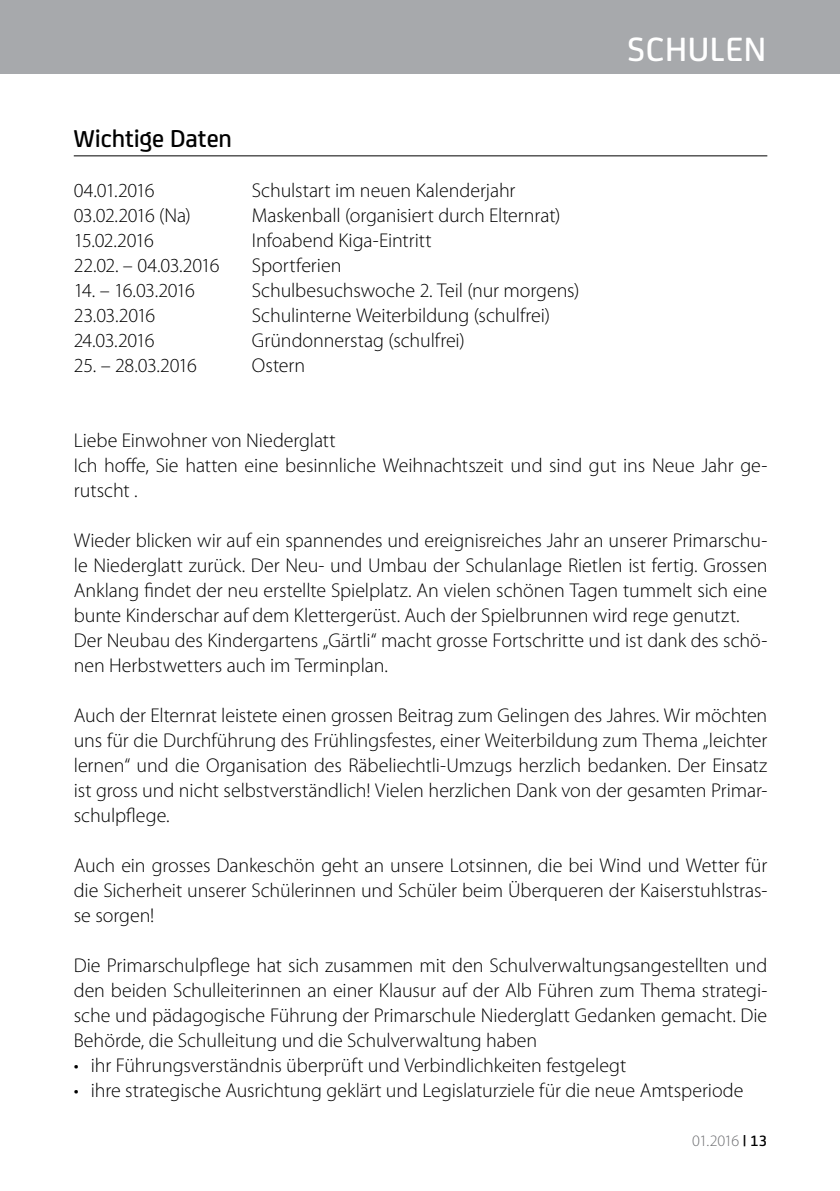
<style>
.page{position:relative;width:840px;height:1191px;background:#fff}
.page>*{position:absolute;margin:0;border:0;box-sizing:border-box;transform-origin:0 0}
.t1{font:500 36px "FS Joey";letter-spacing:.015em;color:#fff}
.t2{font:500 26px "FS Joey";letter-spacing:-.005em;color:#000}
.t3{font:300 20px/25px "Myriad Pro";letter-spacing:-.005em;color:#000;text-align:justify}
.t4{font:300 20px "Myriad Pro";letter-spacing:-.03em;color:#000}
.t5{font:300 20px "Myriad Pro";letter-spacing:-.055em;color:#000}
.t6{font:300 20px "Myriad Pro";letter-spacing:-.025em;color:#000}
.t7{font:300 16px "Myriad Pro";letter-spacing:-.04em;color:#6d6e71}
.s1{font-family:"FS Joey";font-weight:500;color:#000}
</style>
<div class="page">
<div style="left:0;top:0;width:839px;height:74px;background:#a7a9ac"></div>
<hr style="left:74px;top:155px;width:692px;height:1px;background:#000">
<h2 class="t2" style="left:74px;top:119px;width:160px">Wichtige Daten</h2>
<p class="t3" style="left:74px;top:178px;width:82px">04.01.2016</p>
<p class="t3" style="left:252px;top:178px;width:265px">Schulstart im neuen Kalenderjahr</p>
<p class="t4" style="left:74px;top:204px;width:118px">03.02.2016 (Na)</p>
<p class="t3" style="left:252px;top:203px;width:310px">Maskenball (organisiert durch Elternrat)</p>
<p class="t3" style="left:74px;top:228px;width:81px">15.02.2016</p>
<p class="t3" style="left:252px;top:228px;width:181px">Infoabend Kiga-Eintritt</p>
<p class="t4" style="left:74px;top:254px;width:147px">22.02. – 04.03.2016</p>
<p class="t3" style="left:252px;top:253px;width:91px">Sportferien</p>
<p class="t5" style="left:74px;top:279px;width:123px">14. – 16.03.2016</p>
<p class="t3" style="left:252px;top:278px;width:328px">Schulbesuchswoche 2. Teil (nur morgens)</p>
<p class="t3" style="left:74px;top:303px;width:83px">23.03.2016</p>
<p class="t3" style="left:252px;top:303px;width:299px">Schulinterne Weiterbildung (schulfrei)</p>
<p class="t3" style="left:74px;top:328px;width:82px">24.03.2016</p>
<p class="t3" style="left:252px;top:328px;width:214px">Gründonnerstag (schulfrei)</p>
<p class="t6" style="left:74px;top:354px;width:124px">25. – 28.03.2016</p>
<p class="t3" style="left:252px;top:353px;width:55px">Ostern</p>
<h1 class="t1" style="left:627px;top:23px;width:140px">SCHULEN</h1>
<p class="t3" style="left:74px;top:428px;width:694px;text-align:left">Liebe Einwohner von Niederglatt<br>Ich hoffe, Sie hatten eine besinnliche Weihnachtszeit und sind gut ins Neue Jahr ge&shy;rutscht .</p>
<p class="t3" style="left:74px;top:528px;width:694px;text-align:left">Wieder blicken wir auf ein spannendes und ereignisreiches Jahr an unserer Primarschu&shy;le Niederglatt zurück. Der Neu- und Umbau der Schulanlage Rietlen ist fertig. Grossen Anklang findet der neu erstellte Spielplatz. An vielen schönen Tagen tummelt sich eine bunte Kinderschar auf dem Klettergerüst. Auch der Spielbrunnen wird rege genutzt.<br>Der Neubau des Kindergartens „Gärtli“ macht grosse Fortschritte und ist dank des schö&shy;nen Herbstwetters auch im Terminplan.</p>
<p class="t3" style="left:74px;top:703px;width:694px">Auch der Elternrat leistete einen grossen Beitrag zum Gelingen des Jahres. Wir möchten uns für die Durchführung des Frühlingsfestes, einer Weiterbildung zum Thema „leichter lernen“ und die Organisation des Räbeliechtli-Umzugs herzlich bedanken. Der Einsatz ist gross und nicht selbstverständlich! Vielen herzlichen Dank von der gesamten Primar&shy;schulpflege.</p>
<p class="t3" style="left:74px;top:853px;width:694px">Auch ein grosses Dankeschön geht an unsere Lotsinnen, die bei Wind und Wetter für die Sicherheit unserer Schülerinnen und Schüler beim Überqueren der Kaiserstuhlstras&shy;se sorgen!</p>
<p class="t3" style="left:74px;top:953px;width:694px">Die Primarschulpflege hat sich zusammen mit den Schulverwaltungsangestellten und den beiden Schulleiterinnen an einer Klausur auf der Alb Führen zum Thema strategi&shy;sche und pädagogische Führung der Primarschule Niederglatt Gedanken gemacht. Die Behörde, die Schulleitung und die Schulverwaltung haben</p>
<p class="t3" style="left:74px;top:1053px;width:554px">• ihr Führungsverständnis überprüft und Verbindlichkeiten festgelegt</p>
<p class="t3" style="left:74px;top:1078px;width:670px">• ihre strategische Ausrichtung geklärt und Legislaturziele für die neue Amtsperiode</p>
<p class="t7" style="left:692px;top:1132px;width:76px">01.2016 <span class="s1">| 13</span></p>
</div>
